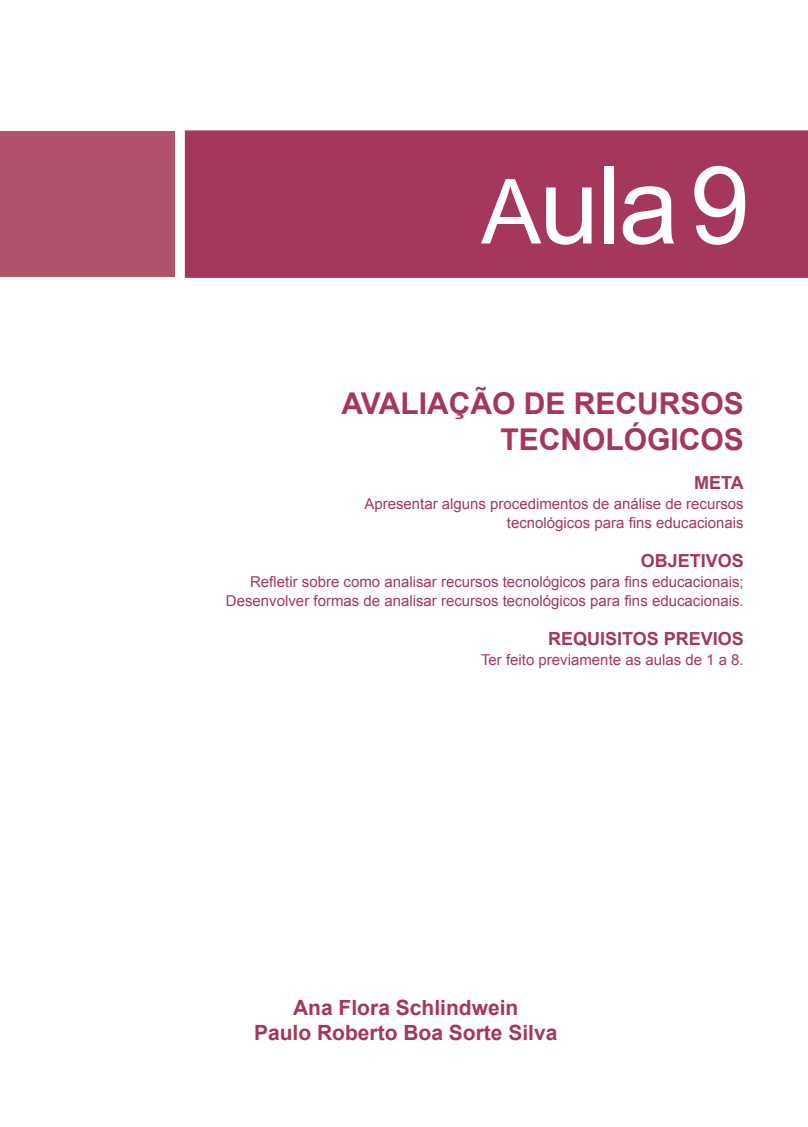
<style>
.page{position:relative;width:808px;height:1127px;background:#fff}
.page>*{position:absolute;margin:0;border:0;box-sizing:border-box;transform-origin:0 0}
.t1{font:108px "Arial";color:#fff}
.A_-_Titulo__de_metas{font:700 30px "Arial";color:#a5365d}
.A_-_Caixa_Enfase{font:700 21px "Arial";color:#a5365d}
.A_-_Meta_Objetivos_R{font:700 18px "Arial";color:#a5365d}
.A_-_Titulo__de_metas-2{font:700 18px "Arial";color:#a5365d}
.A_-_Meta_Objetivos_R-2{font:15px "Arial";color:#a5365d}
.A_-_Titulo__de_metas-3{font:15px "Arial";color:#a5365d}
.s1{font-size:90px}
</style>
<div class="page">
<div style="left:186px;top:131px;width:622px;height:146px;background:#a5365d"></div>
<div style="left:185px;top:130px;width:623px;height:148px;border:2px solid #a5365d"></div>
<div style="left:1px;top:131px;width:174px;height:146px;background:#af546c"></div>
<p class="t1" style="left:481px;top:135px;width:270px"><span class="s1">A</span>ula9</p>
<p class="A_-_Titulo__de_metas" style="left:341px;top:384px;width:404px">AVALIAÇÃO DE RECURSOS</p>
<p class="A_-_Titulo__de_metas" style="left:500px;top:420px;width:245px">TECNOLÓGICOS</p>
<p class="A_-_Titulo__de_metas-2" style="left:694px;top:471px;width:51px">META</p>
<p class="A_-_Titulo__de_metas-3" style="left:364px;top:494px;width:381px">Apresentar alguns procedimentos de análise de recursos</p>
<p class="A_-_Titulo__de_metas-3" style="left:507px;top:513px;width:238px">tecnológicos para fins educacionais</p>
<p class="A_-_Titulo__de_metas-2" style="left:641px;top:549px;width:105px">OBJETIVOS</p>
<p class="A_-_Meta_Objetivos_R-2" style="left:250px;top:572px;width:495px">Refletir sobre como analisar recursos tecnológicos para fins educacionais;</p>
<p class="A_-_Meta_Objetivos_R-2" style="left:226px;top:591px;width:519px">Desenvolver formas de analisar recursos tecnológicos para fins educacionais.</p>
<p class="A_-_Meta_Objetivos_R" style="left:548px;top:627px;width:197px">REQUISITOS PREVIOS</p>
<p class="A_-_Meta_Objetivos_R-2" style="left:481px;top:650px;width:264px">Ter feito previamente as aulas de 1 a 8.</p>
<p class="A_-_Caixa_Enfase" style="left:293px;top:993px;width:227px">Ana Flora Schlindwein</p>
<p class="A_-_Caixa_Enfase" style="left:254px;top:1019px;width:305px">Paulo Roberto Boa Sorte Silva</p>
</div>
